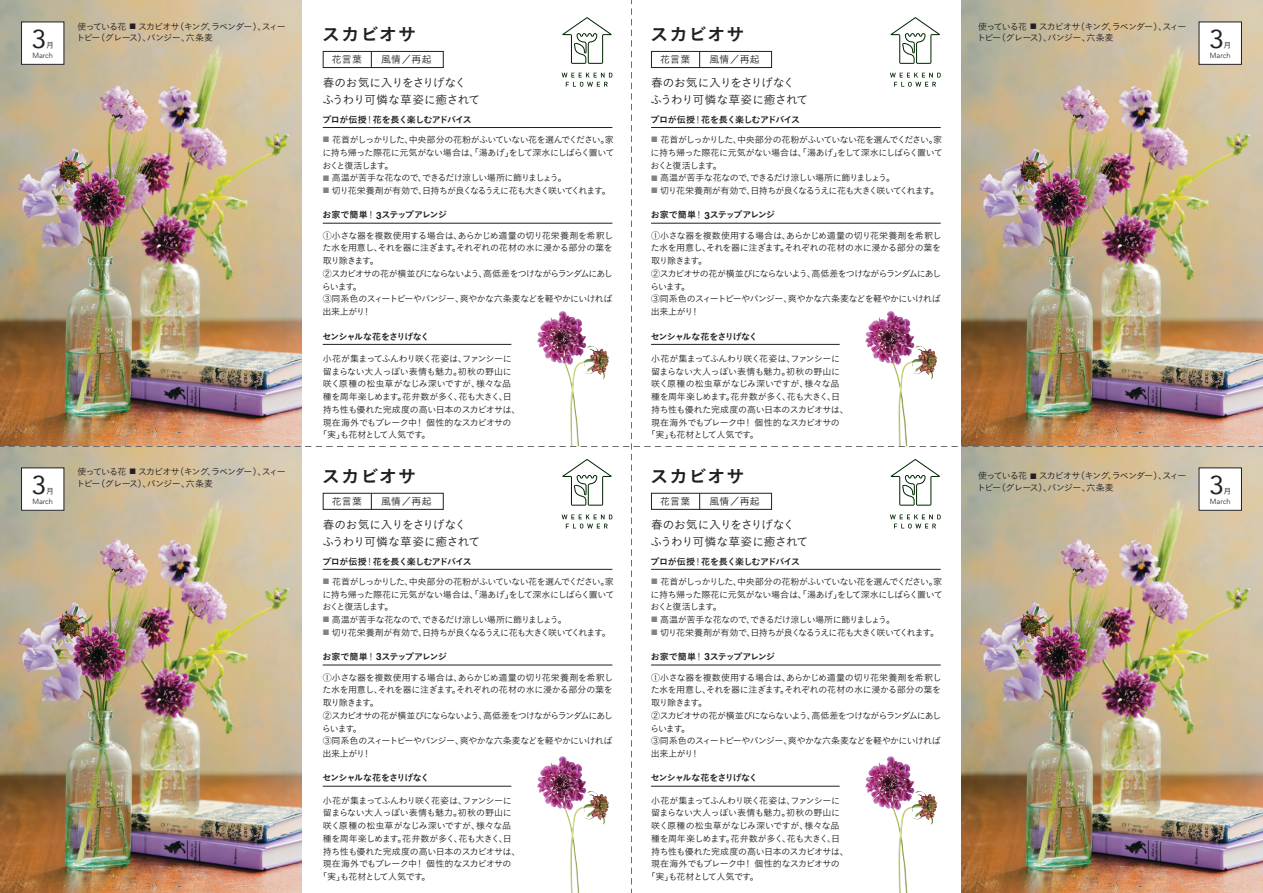
<style>
.page{position:relative;width:1263px;height:893px;background:#fff}
.page>*{position:absolute;margin:0;border:0;box-sizing:border-box;transform-origin:0 0}
.t1{font:25.8px "Avenir";color:#231f20}
.t2{font:18px "Koburina Go Std W6";letter-spacing:.055em;color:#231f20}
.t3{font:11.7px/17px "Koburina Go Std W3";letter-spacing:-.035em;color:#231f20}
.t4{font:9.9px "Koburina Go Std W3";letter-spacing:.03em;color:#231f20}
.t5{font:9px/12.8px "Koburina Go Std W3";letter-spacing:-.07em;color:#231f20;text-align:justify}
.t6{font:9px "Koburina Go Std W6";letter-spacing:-.085em;color:#231f20}
.t7{font:9px/11.7px "Koburina Go Std W3";letter-spacing:-.105em;color:#231f20}
.t8{font:9px "Koburina Go Std W3";letter-spacing:-.1em;color:#231f20}
.t9{font:9px "Koburina Go Std W3";letter-spacing:-.02em;color:#231f20}
.t10{font:9px "Koburina Go Std W3";letter-spacing:-.01em;color:#231f20}
.t11{font:7.95px "Koburina Go Std W3";color:#231f20}
.t12{font:300 7.5px "Avenir";color:#231f20}
.s1{font-size:7.2px}
.s2{font-family:"Koburina Go Std W3"}
.s3{font-size:7.2px;color:#808285}
.s4{font-family:"Helvetica";font-weight:700;font-size:9.9px}
</style>
<div class="page">
<img style="left:0;top:0;width:1263px;height:893px">
<div style="left:22px;top:22px;width:42px;height:42px;background:#fff"></div>
<div style="left:21px;top:22px;width:43px;height:43px;border:1px solid #231f20"></div>
<div style="left:1199px;top:22px;width:42px;height:42px;background:#fff"></div>
<div style="left:1199px;top:22px;width:43px;height:43px;border:1px solid #231f20"></div>
<div style="left:22px;top:468px;width:42px;height:42px;background:#fff"></div>
<div style="left:21px;top:468px;width:43px;height:43px;border:1px solid #231f20"></div>
<div style="left:1199px;top:468px;width:42px;height:42px;background:#fff"></div>
<div style="left:1199px;top:468px;width:43px;height:43px;border:1px solid #231f20"></div>
<h1 class="t1" style="left:32px;top:23px;width:16px">3</h1>
<p class="t11" style="left:46px;top:39px;width:9px">月</p>
<p class="t12" style="left:32px;top:50px;width:22px">March</p>
<p class="t7" style="left:76px;top:20px;width:211px">使っている花 <span class="s1">■</span> スカビオサ（キング、ラベンダー）、スィートピー（グレース）、パンジー、六条麦</p>
<p class="t7" style="left:977px;top:20px;width:211px">使っている花 <span class="s1">■</span> スカビオサ（キング、ラベンダー）、スィートピー（グレース）、パンジー、六条麦</p>
<h2 class="t2" style="left:322px;top:21px;width:96px">スカビオサ</h2>
<p class="t4" style="left:332px;top:52px;width:32px">花言葉</p>
<p class="t4" style="left:381px;top:52px;width:52px">風情／再起</p>
<h2 class="t2" style="left:650px;top:21px;width:96px">スカビオサ</h2>
<p class="t4" style="left:660px;top:52px;width:32px">花言葉</p>
<p class="t4" style="left:709px;top:52px;width:52px">風情／再起</p>
<h1 class="t1" style="left:1209px;top:23px;width:16px">3</h1>
<p class="t11" style="left:1223px;top:39px;width:9px">月</p>
<p class="t12" style="left:1210px;top:50px;width:22px">March</p>
<p class="t3" style="left:322px;top:74px;width:159px">春のお気に入りをさりげなくふうわり可憐な草姿に癒されて</p>
<p class="t3" style="left:651px;top:74px;width:159px">春のお気に入りをさりげなくふうわり可憐な草姿に癒されて</p>
<p class="t6" style="left:322px;top:112px;width:151px">プロが伝授<span class="s2">！</span>花を長く楽しむアドバイス</p>
<p class="t6" style="left:651px;top:112px;width:151px">プロが伝授<span class="s2">！</span>花を長く楽しむアドバイス</p>
<p class="t5" style="left:322px;top:133px;width:294px"><span class="s3">■</span> 花首がしっかりした、中央部分の花粉がふいていない花を選んでください。家に持ち帰った際花に元気がない場合は、「湯あげ」をして深水にしばらく置いておくと復活します。</p>
<p class="t5" style="left:323px;top:171px;width:246px"><span class="s3">■</span> 高温が苦手な花なので、できるだけ涼しい場所に飾りましょう。</p>
<p class="t8" style="left:323px;top:184px;width:290px"><span class="s3">■</span> 切り花栄養剤が有効で、日持ちが良くなるうえに花も大きく咲いてくれます。</p>
<p class="t5" style="left:651px;top:133px;width:294px"><span class="s3">■</span> 花首がしっかりした、中央部分の花粉がふいていない花を選んでください。家に持ち帰った際花に元気がない場合は、「湯あげ」をして深水にしばらく置いておくと復活します。</p>
<p class="t5" style="left:651px;top:171px;width:246px"><span class="s3">■</span> 高温が苦手な花なので、できるだけ涼しい場所に飾りましょう。</p>
<p class="t8" style="left:651px;top:184px;width:290px"><span class="s3">■</span> 切り花栄養剤が有効で、日持ちが良くなるうえに花も大きく咲いてくれます。</p>
<p class="t6" style="left:322px;top:208px;width:126px">お家で簡単<span class="s2">！</span><span class="s4">3</span>ステップアレンジ</p>
<p class="t5" style="left:322px;top:229px;width:293px;text-align:left">①小さな器を複数使用する場合は、あらかじめ適量の切り花栄養剤を希釈した水を用意し、それを器に注ぎます。それぞれの花材の水に浸かる部分の葉を取り除きます。<br>②スカビオサの花が横並びにならないよう、高低差をつけながらランダムにあしらいます。<br>③同系色のスィートピーやパンジー、爽やかな六条麦などを軽やかにいければ出来上がり！</p>
<p class="t6" style="left:651px;top:208px;width:126px">お家で簡単<span class="s2">！</span><span class="s4">3</span>ステップアレンジ</p>
<p class="t5" style="left:650px;top:229px;width:293px;text-align:left">①小さな器を複数使用する場合は、あらかじめ適量の切り花栄養剤を希釈した水を用意し、それを器に注ぎます。それぞれの花材の水に浸かる部分の葉を取り除きます。<br>②スカビオサの花が横並びにならないよう、高低差をつけながらランダムにあしらいます。<br>③同系色のスィートピーやパンジー、爽やかな六条麦などを軽やかにいければ出来上がり！</p>
<p class="t6" style="left:322px;top:329px;width:109px">センシャルな花をさりげなく</p>
<p class="t6" style="left:651px;top:329px;width:109px">センシャルな花をさりげなく</p>
<p class="t5" style="left:323px;top:352px;width:191px">小花が集まってふんわり咲く花姿は、ファンシーに</p>
<p class="t9" style="left:323px;top:364px;width:191px">留まらない大人っぽい表情も魅力。初秋の野山に</p>
<p class="t10" style="left:323px;top:377px;width:190px">咲く原種の松虫草がなじみ深いですが、様々な品</p>
<p class="t5" style="left:323px;top:390px;width:191px">種を周年楽しめます。花弁数が多く、花も大きく、日</p>
<p class="t5" style="left:323px;top:403px;width:199px">持ち性も優れた完成度の高い日本のスカビオサは、</p>
<p class="t5" style="left:323px;top:416px;width:190px">現在海外でもブレーク中！個性的なスカビオサの</p>
<p class="t5" style="left:318px;top:428px;width:114px">「実」も花材として人気です。</p>
<p class="t5" style="left:651px;top:352px;width:191px">小花が集まってふんわり咲く花姿は、ファンシーに</p>
<p class="t9" style="left:651px;top:364px;width:191px">留まらない大人っぽい表情も魅力。初秋の野山に</p>
<p class="t10" style="left:651px;top:377px;width:190px">咲く原種の松虫草がなじみ深いですが、様々な品</p>
<p class="t5" style="left:651px;top:390px;width:191px">種を周年楽しめます。花弁数が多く、花も大きく、日</p>
<p class="t5" style="left:651px;top:403px;width:199px">持ち性も優れた完成度の高い日本のスカビオサは、</p>
<p class="t5" style="left:651px;top:416px;width:190px">現在海外でもブレーク中！個性的なスカビオサの</p>
<p class="t5" style="left:646px;top:428px;width:114px">「実」も花材として人気です。</p>
<h1 class="t1" style="left:32px;top:468px;width:16px">3</h1>
<p class="t11" style="left:46px;top:485px;width:9px">月</p>
<p class="t12" style="left:32px;top:496px;width:22px">March</p>
<p class="t7" style="left:76px;top:466px;width:211px">使っている花 <span class="s1">■</span> スカビオサ（キング、ラベンダー）、スィートピー（グレース）、パンジー、六条麦</p>
<p class="t7" style="left:977px;top:470px;width:211px">使っている花 <span class="s1">■</span> スカビオサ（キング、ラベンダー）、スィートピー（グレース）、パンジー、六条麦</p>
<h2 class="t2" style="left:322px;top:463px;width:96px">スカビオサ</h2>
<p class="t4" style="left:332px;top:493px;width:32px">花言葉</p>
<p class="t4" style="left:381px;top:493px;width:52px">風情／再起</p>
<h2 class="t2" style="left:650px;top:463px;width:96px">スカビオサ</h2>
<p class="t4" style="left:660px;top:493px;width:32px">花言葉</p>
<p class="t4" style="left:709px;top:493px;width:52px">風情／再起</p>
<h1 class="t1" style="left:1209px;top:468px;width:16px">3</h1>
<p class="t11" style="left:1223px;top:485px;width:9px">月</p>
<p class="t12" style="left:1210px;top:496px;width:22px">March</p>
<p class="t3" style="left:322px;top:516px;width:159px">春のお気に入りをさりげなくふうわり可憐な草姿に癒されて</p>
<p class="t3" style="left:651px;top:516px;width:159px">春のお気に入りをさりげなくふうわり可憐な草姿に癒されて</p>
<p class="t6" style="left:322px;top:554px;width:151px">プロが伝授<span class="s2">！</span>花を長く楽しむアドバイス</p>
<p class="t6" style="left:651px;top:554px;width:151px">プロが伝授<span class="s2">！</span>花を長く楽しむアドバイス</p>
<p class="t5" style="left:322px;top:575px;width:294px"><span class="s3">■</span> 花首がしっかりした、中央部分の花粉がふいていない花を選んでください。家に持ち帰った際花に元気がない場合は、「湯あげ」をして深水にしばらく置いておくと復活します。</p>
<p class="t5" style="left:323px;top:613px;width:246px"><span class="s3">■</span> 高温が苦手な花なので、できるだけ涼しい場所に飾りましょう。</p>
<p class="t8" style="left:323px;top:626px;width:290px"><span class="s3">■</span> 切り花栄養剤が有効で、日持ちが良くなるうえに花も大きく咲いてくれます。</p>
<p class="t5" style="left:651px;top:575px;width:294px"><span class="s3">■</span> 花首がしっかりした、中央部分の花粉がふいていない花を選んでください。家に持ち帰った際花に元気がない場合は、「湯あげ」をして深水にしばらく置いておくと復活します。</p>
<p class="t5" style="left:651px;top:613px;width:246px"><span class="s3">■</span> 高温が苦手な花なので、できるだけ涼しい場所に飾りましょう。</p>
<p class="t8" style="left:651px;top:626px;width:290px"><span class="s3">■</span> 切り花栄養剤が有効で、日持ちが良くなるうえに花も大きく咲いてくれます。</p>
<p class="t6" style="left:322px;top:650px;width:126px">お家で簡単<span class="s2">！</span><span class="s4">3</span>ステップアレンジ</p>
<p class="t5" style="left:322px;top:671px;width:293px;text-align:left">①小さな器を複数使用する場合は、あらかじめ適量の切り花栄養剤を希釈した水を用意し、それを器に注ぎます。それぞれの花材の水に浸かる部分の葉を取り除きます。<br>②スカビオサの花が横並びにならないよう、高低差をつけながらランダムにあしらいます。<br>③同系色のスィートピーやパンジー、爽やかな六条麦などを軽やかにいければ出来上がり！</p>
<p class="t6" style="left:651px;top:650px;width:126px">お家で簡単<span class="s2">！</span><span class="s4">3</span>ステップアレンジ</p>
<p class="t5" style="left:650px;top:671px;width:293px;text-align:left">①小さな器を複数使用する場合は、あらかじめ適量の切り花栄養剤を希釈した水を用意し、それを器に注ぎます。それぞれの花材の水に浸かる部分の葉を取り除きます。<br>②スカビオサの花が横並びにならないよう、高低差をつけながらランダムにあしらいます。<br>③同系色のスィートピーやパンジー、爽やかな六条麦などを軽やかにいければ出来上がり！</p>
<p class="t6" style="left:322px;top:771px;width:109px">センシャルな花をさりげなく</p>
<p class="t6" style="left:651px;top:771px;width:109px">センシャルな花をさりげなく</p>
<p class="t5" style="left:323px;top:794px;width:191px">小花が集まってふんわり咲く花姿は、ファンシーに</p>
<p class="t9" style="left:323px;top:806px;width:191px">留まらない大人っぽい表情も魅力。初秋の野山に</p>
<p class="t10" style="left:323px;top:819px;width:190px">咲く原種の松虫草がなじみ深いですが、様々な品</p>
<p class="t5" style="left:323px;top:832px;width:191px">種を周年楽しめます。花弁数が多く、花も大きく、日</p>
<p class="t5" style="left:323px;top:845px;width:199px">持ち性も優れた完成度の高い日本のスカビオサは、</p>
<p class="t5" style="left:323px;top:857px;width:190px">現在海外でもブレーク中！個性的なスカビオサの</p>
<p class="t5" style="left:318px;top:870px;width:114px">「実」も花材として人気です。</p>
<p class="t5" style="left:651px;top:794px;width:191px">小花が集まってふんわり咲く花姿は、ファンシーに</p>
<p class="t9" style="left:651px;top:806px;width:191px">留まらない大人っぽい表情も魅力。初秋の野山に</p>
<p class="t10" style="left:651px;top:819px;width:190px">咲く原種の松虫草がなじみ深いですが、様々な品</p>
<p class="t5" style="left:651px;top:832px;width:191px">種を周年楽しめます。花弁数が多く、花も大きく、日</p>
<p class="t5" style="left:651px;top:845px;width:199px">持ち性も優れた完成度の高い日本のスカビオサは、</p>
<p class="t5" style="left:651px;top:857px;width:190px">現在海外でもブレーク中！個性的なスカビオサの</p>
<p class="t5" style="left:646px;top:870px;width:114px">「実」も花材として人気です。</p>
</div>
